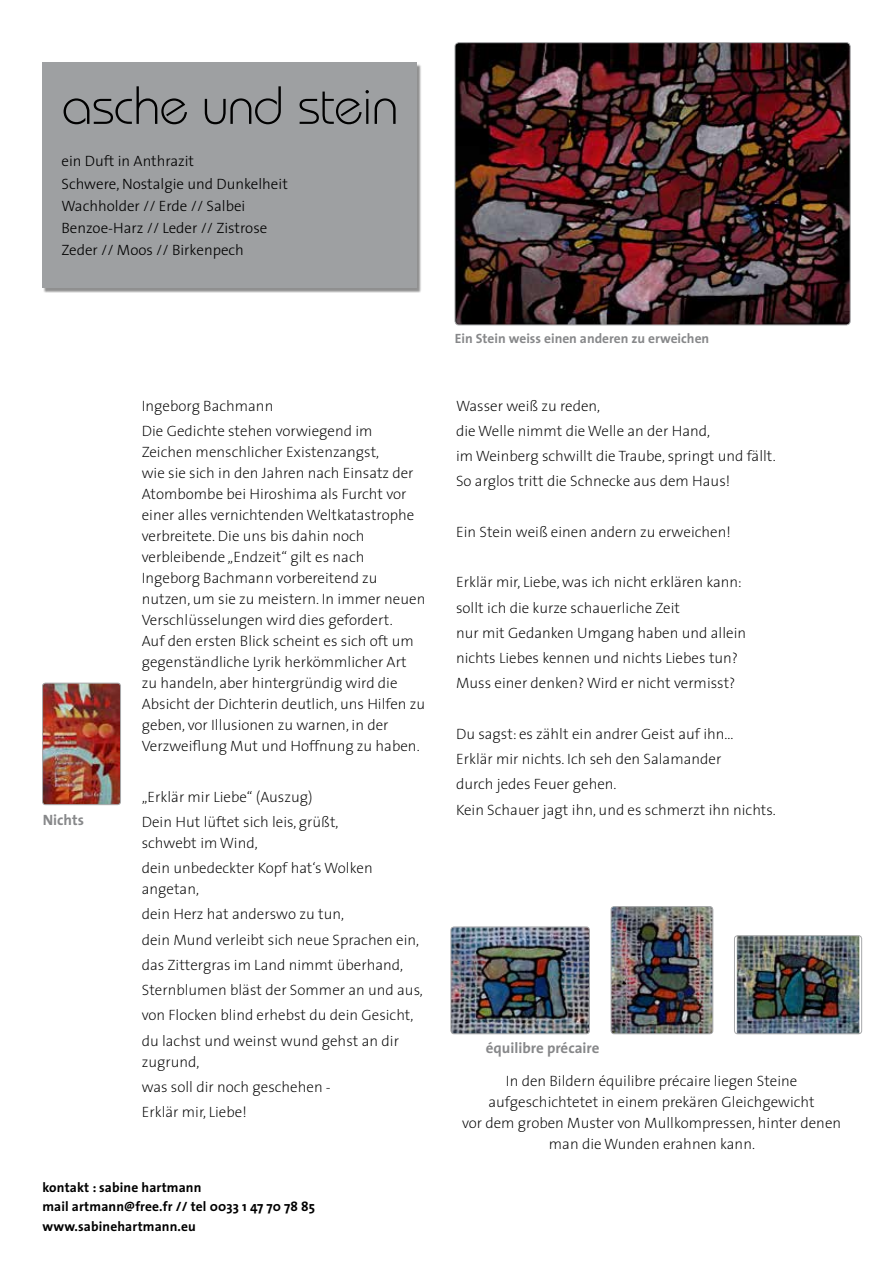
<style>
.page{position:relative;width:893px;height:1263px;background:#fff}
.page>*{position:absolute;margin:0;border:0;box-sizing:border-box;transform-origin:0 0}
.t1{font:54px "Architekt";color:#000}
.t2{font:200 15px/25.2px "The Sans";color:#000}
.t3{font:300 15px/22.2px "The Sans";color:#000}
.t4{font:700 15px "The Sans";color:#87888a}
.t5{font:700 13.5px/19.2px "The Sans";letter-spacing:.01em;color:#000}
.t6{font:700 13.5px "The Sans";color:#87888a}
</style>
<div class="page">
<img style="left:44px;top:685px;width:75px;height:118px">
<div style="left:42px;top:683px;width:79px;height:122px;border:1px solid #a7a8aa;border-radius:3px"></div>
<img style="left:455px;top:43px;width:395px;height:282px">
<div style="left:455px;top:43px;width:395px;height:282px;border:1px solid #a7a8aa;border-radius:4px"></div>
<img style="left:451px;top:927px;width:137px;height:107px">
<div style="left:451px;top:927px;width:139px;height:107px;border:1px solid #a7a8aa;border-radius:3px"></div>
<img style="left:737px;top:937px;width:122px;height:95px">
<div style="left:734px;top:935px;width:128px;height:99px;border:1px solid #a7a8aa;border-radius:3px"></div>
<img style="left:611px;top:908px;width:102px;height:126px">
<div style="left:611px;top:906px;width:102px;height:128px;border:1px solid #a7a8aa;border-radius:3px"></div>
<div style="left:43px;top:64px;width:378px;height:229px;background:#000;opacity:.44"></div>
<div style="left:42px;top:63px;width:375px;height:225px;background:#9ea0a2"></div>
<h1 class="t1" style="left:62px;top:73px;width:337px">asche und stein</h1>
<p class="t3" style="left:62px;top:150px;width:228px">ein Duft in Anthrazit<br>Schwere, Nostalgie und Dunkelheit<br>Wachholder // Erde // Salbei<br>Benzoe-Harz // Leder // Zistrose<br>Zeder // Moos // Birkenpech</p>
<p class="t4" style="left:43px;top:807px;width:43px">Nichts</p>
<p class="t2" style="left:142px;top:393px;width:232px">Ingeborg Bachmann<br>Die Gedichte stehen vorwiegend im</p>
<p class="t2" style="left:142px;top:441px;width:285px;line-height:21px">Zeichen menschlicher Existenzangst,<br>wie sie sich in den Jahren nach Einsatz der Atombombe bei Hiroshima als Furcht vor einer alles vernichtenden Weltkatastrophe verbreitete. Die uns bis dahin noch verbleibende „Endzeit“ gilt es nach Ingeborg Bachmann vorbereitend zu nutzen, um sie zu meistern. In immer neuen Verschlüsselungen wird dies gefordert.<br>Auf den ersten Blick scheint es sich oft um gegenständliche Lyrik herkömmlicher Art zu handeln, aber hintergründig wird die Absicht der Dichterin deutlich, uns Hilfen zu geben, vor Illusionen zu warnen, in der Verzweiflung Mut und Hoffnung zu haben.</p>
<p class="t2" style="left:142px;top:783px;width:198px">„Erklär mir Liebe“ (Auszug)<br>Dein Hut lüftet sich leis, grüßt,</p>
<p class="t2" style="left:142px;top:830px;width:232px">schwebt im Wind,<br>dein unbedeckter Kopf hat‘s Wolken</p>
<p class="t2" style="left:142px;top:876px;width:283px">angetan,<br>dein Herz hat anderswo zu tun,<br>dein Mund verleibt sich neue Sprachen ein, das Zittergras im Land nimmt überhand, Sternblumen bläst der Sommer an und aus, von Flocken blind erhebst du dein Gesicht, du lachst und weinst wund gehst an dir</p>
<p class="t2" style="left:142px;top:1048px;width:191px">zugrund,<br>was soll dir noch geschehen -<br>Erklär mir, Liebe!</p>
<p class="t5" style="left:42px;top:1178px;width:274px">kontakt : sabine hartmann<br>mail artmann@free.fr // tel 0033 1 47 70 78 85 www.sabinehartmann.eu</p>
<p class="t6" style="left:455px;top:327px;width:256px">Ein Stein weiss einen anderen zu erweichen</p>
<p class="t2" style="left:456px;top:392px;width:321px">Wasser weiß zu reden,<br>die Welle nimmt die Welle an der Hand,<br>im Weinberg schwillt die Traube, springt und fällt.<br>So arglos tritt die Schnecke aus dem Haus!</p>
<p class="t2" style="left:456px;top:519px;width:276px">Ein Stein weiß einen andern zu erweichen!</p>
<p class="t2" style="left:456px;top:569px;width:292px">Erklär mir, Liebe, was ich nicht erklären kann: sollt ich die kurze schauerliche Zeit<br>nur mit Gedanken Umgang haben und allein nichts Liebes kennen und nichts Liebes tun?<br>Muss einer denken? Wird er nicht vermisst?</p>
<p class="t2" style="left:456px;top:721px;width:321px">Du sagst: es zählt ein andrer Geist auf ihn...<br>Erklär mir nichts. Ich seh den Salamander<br>durch jedes Feuer gehen.<br>Kein Schauer jagt ihn, und es schmerzt ihn nichts.</p>
<p class="t4" style="left:486px;top:1036px;width:115px">équilibre précaire</p>
<p class="t2" style="left:462px;top:1070px;width:381px;line-height:21px;text-align:center">In den Bildern équilibre précaire liegen Steine aufgeschichtetet in einem prekären Gleichgewicht<br>vor dem groben Muster von Mullkompressen, hinter denen man die Wunden erahnen kann.</p>
</div>
